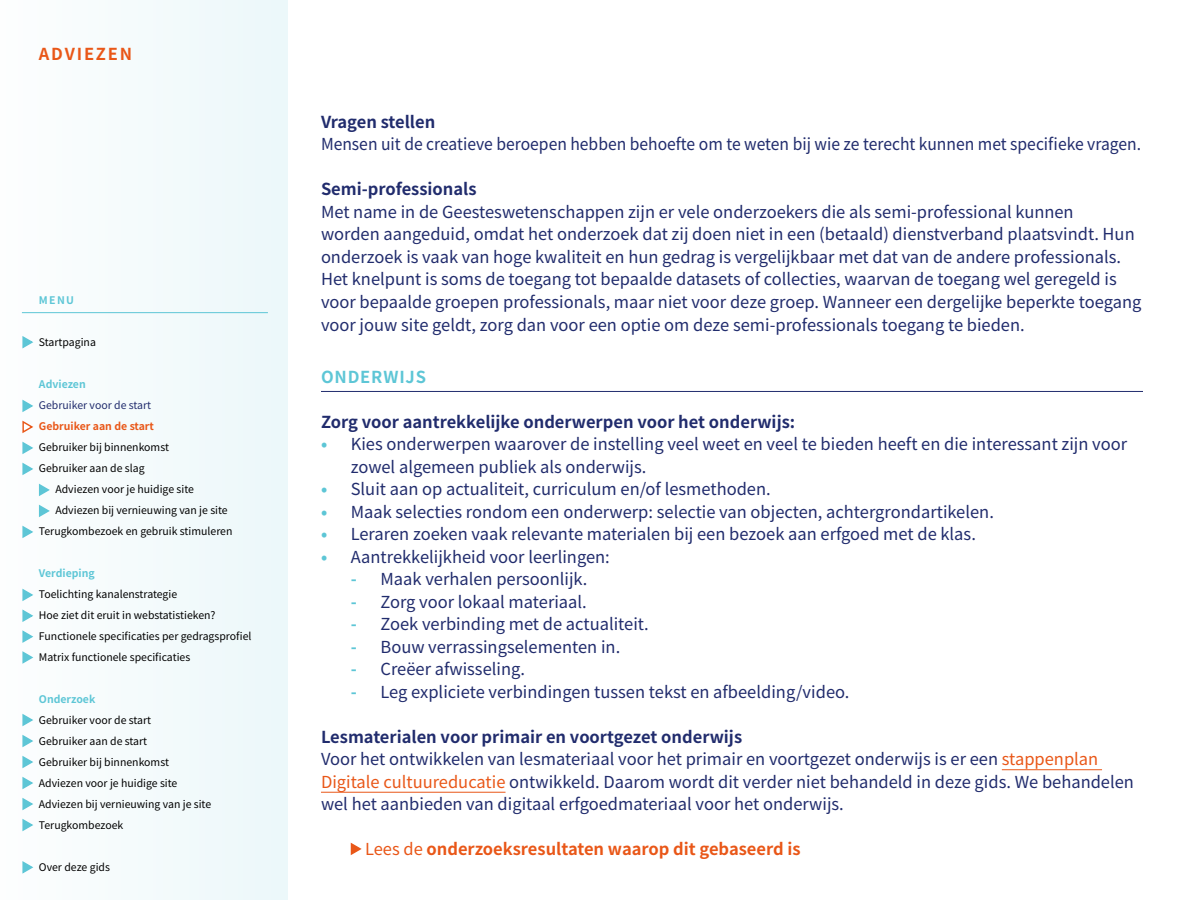
<style>
.page{position:relative;width:1200px;height:900px;background:#fff}
.page>*{position:absolute;margin:0;border:0;box-sizing:border-box;transform-origin:0 0}
.t1{font:16.5px/22.5px "Noto Sans JP";color:#212c6d}
.t2{font:16.5px "Noto Sans JP";color:#212c6d;scale:.95 1}
.t3{font:700 16.5px "Noto Sans JP";color:#212c6d}
.t4{font:700 16.5px "Noto Sans JP";color:#e95718}
.t5{font:700 16.5px "Noto Sans JP";letter-spacing:.05em;color:#5dc6d6}
.t6{font:700 16.5px "Noto Sans JP";letter-spacing:.11em;color:#e95718}
.t7{font:10.5px/21px "Noto Sans JP";color:#000}
.t8{font:700 10.5px "Noto Sans JP";color:#5dc6d6}
.t9{font:10.5px "Noto Sans JP";color:#212c6d}
.t10{font:700 10.5px "Noto Sans JP";color:#e95718}
.s1{font-weight:700;color:#5dc6d6}
.s2{font-weight:700}
.s3{color:#e95718}
.s4{font-weight:400}
</style>
<div class="page">
<div style="left:0;top:0;width:287px;height:900px;background:#f4fbfc"></div>
<svg style="left:22px;top:336px;width:11px;height:13px"></svg>
<svg style="left:22px;top:400px;width:11px;height:12px"></svg>
<svg style="left:22px;top:442px;width:11px;height:12px"></svg>
<svg style="left:22px;top:463px;width:11px;height:12px"></svg>
<svg style="left:22px;top:526px;width:11px;height:12px"></svg>
<svg style="left:22px;top:589px;width:11px;height:12px"></svg>
<svg style="left:22px;top:609px;width:11px;height:13px"></svg>
<svg style="left:22px;top:630px;width:11px;height:13px"></svg>
<svg style="left:22px;top:651px;width:11px;height:13px"></svg>
<svg style="left:22px;top:714px;width:11px;height:117px"></svg>
<svg style="left:22px;top:861px;width:11px;height:13px"></svg>
<svg style="left:39px;top:484px;width:11px;height:12px"></svg>
<svg style="left:39px;top:505px;width:11px;height:12px"></svg>
<svg style="left:22px;top:420px;width:11px;height:13px"></svg>
<hr style="left:22px;top:312px;width:246px;height:1px;background:#5dc6d6">
<hr style="left:321px;top:391px;width:822px;height:1px;background:#212c6d">
<hr style="left:1002px;top:769px;width:100px;height:1px;background:#e95718">
<hr style="left:321px;top:792px;width:185px;height:1px;background:#e95718">
<svg style="left:350px;top:842px;width:12px;height:13px"></svg>
<p class="t6" style="left:39px;top:45px;width:95px">ADVIEZEN</p>
<p class="t8" style="left:39px;top:294px;width:37px">MENU</p>
<p class="t7" style="left:39px;top:332px;width:59px">Startpagina</p>
<p class="t8" style="left:39px;top:378px;width:48px">Adviezen</p>
<p class="t9" style="left:39px;top:399px;width:114px">Gebruiker voor de start</p>
<p class="t10" style="left:39px;top:420px;width:117px">Gebruiker aan de start</p>
<p class="t7" style="left:39px;top:437px;width:132px">Gebruiker bij binnenkomst<br>Gebruiker aan de slag</p>
<p class="t7" style="left:55px;top:479px;width:140px">Adviezen voor je huidige site</p>
<p class="t7" style="left:55px;top:500px;width:174px">Adviezen bij vernieuwing van je site</p>
<p class="t7" style="left:39px;top:521px;width:195px">Terugkombezoek en gebruik stimuleren</p>
<p class="t8" style="left:39px;top:567px;width:57px">Verdieping</p>
<p class="t7" style="left:39px;top:584px;width:214px">Toelichting kanalenstrategie<br>Hoe ziet dit eruit in webstatistieken?<br>Functionele specificaties per gedragsprofiel Matrix functionele specificaties</p>
<p class="t8" style="left:39px;top:693px;width:58px">Onderzoek</p>
<p class="t7" style="left:39px;top:710px;width:174px">Gebruiker voor de start<br>Gebruiker aan de start<br>Gebruiker bij binnenkomst<br>Adviezen voor je huidige site<br>Adviezen bij vernieuwing van je site<br>Terugkombezoek</p>
<p class="t7" style="left:39px;top:857px;width:73px">Over deze gids</p>
<p class="t3" style="left:321px;top:113px;width:116px">Vragen stellen</p>
<p class="t2" style="left:321px;top:135px;width:865px">Mensen uit de creatieve beroepen hebben behoefte om te weten bij wie ze terecht kunnen met specifieke vragen.</p>
<p class="t3" style="left:321px;top:180px;width:157px">Semi-professionals</p>
<p class="t1" style="left:321px;top:201px;width:822px">Met name in de Geesteswetenschappen zijn er vele onderzoekers die als semi-professional kunnen<br>worden aangeduid, omdat het onderzoek dat zij doen niet in een (betaald) dienstverband plaatsvindt. Hun onderzoek is vaak van hoge kwaliteit en hun gedrag is vergelijkbaar met dat van de andere professionals.<br>Het knelpunt is soms de toegang tot bepaalde datasets of collecties, waarvan de toegang wel geregeld is voor bepaalde groepen professionals, maar niet voor deze groep. Wanneer een dergelijke beperkte toegang voor jouw site geldt, zorg dan voor een optie om deze semi-professionals toegang te bieden.</p>
<p class="t5" style="left:321px;top:367px;width:107px">ONDERWIJS</p>
<p class="t3" style="left:321px;top:412px;width:476px">Zorg voor aantrekkelijke onderwerpen voor het onderwijs:</p>
<p class="t1" style="left:351px;top:433px;width:778px;text-indent:-30px"><span class="s1">•</span> Kies onderwerpen waarover de instelling veel weet en veel te bieden heeft en die interessant zijn voor zowel algemeen publiek als onderwijs.</p>
<p class="t1" style="left:321px;top:478px;width:451px"><span class="s1">•</span> Sluit aan op actualiteit, curriculum en/of lesmethoden.</p>
<p class="t1" style="left:321px;top:501px;width:674px"><span class="s1">•</span> Maak selecties rondom een onderwerp: selectie van objecten, achtergrondartikelen.</p>
<p class="t1" style="left:321px;top:523px;width:656px"><span class="s1">•</span> Leraren zoeken vaak relevante materialen bij een bezoek aan erfgoed met de klas.</p>
<p class="t1" style="left:321px;top:546px;width:290px"><span class="s1">•</span> Aantrekkelijkheid voor leerlingen:</p>
<p class="t1" style="left:351px;top:568px;width:238px"><span class="s1">-</span> Maak verhalen persoonlijk.</p>
<p class="t1" style="left:351px;top:591px;width:238px"><span class="s1">-</span> Zorg voor lokaal materiaal.</p>
<p class="t1" style="left:351px;top:613px;width:300px"><span class="s1">-</span> Zoek verbinding met de actualiteit.</p>
<p class="t1" style="left:351px;top:636px;width:271px"><span class="s1">-</span> Bouw verrassingselementen in.</p>
<p class="t1" style="left:351px;top:658px;width:176px"><span class="s1">-</span> Creëer afwisseling.</p>
<p class="t1" style="left:351px;top:681px;width:500px"><span class="s1">-</span> Leg expliciete verbindingen tussen tekst en afbeelding/video.</p>
<p class="t1" style="left:321px;top:726px;width:815px"><span class="s2">Lesmaterialen voor primair en voortgezet onderwijs<br></span>Voor het ontwikkelen van lesmateriaal voor het primair en voortgezet onderwijs is er een <span class="s3">stappenplan Digitale cultuureducatie</span> ontwikkeld. Daarom wordt dit verder niet behandeld in deze gids. We behandelen wel het aanbieden van digitaal erfgoedmateriaal voor het onderwijs.</p>
<p class="t4" style="left:365px;top:840px;width:437px"><span class="s4">Lees de</span> onderzoeksresultaten waarop dit gebaseerd is</p>
</div>
